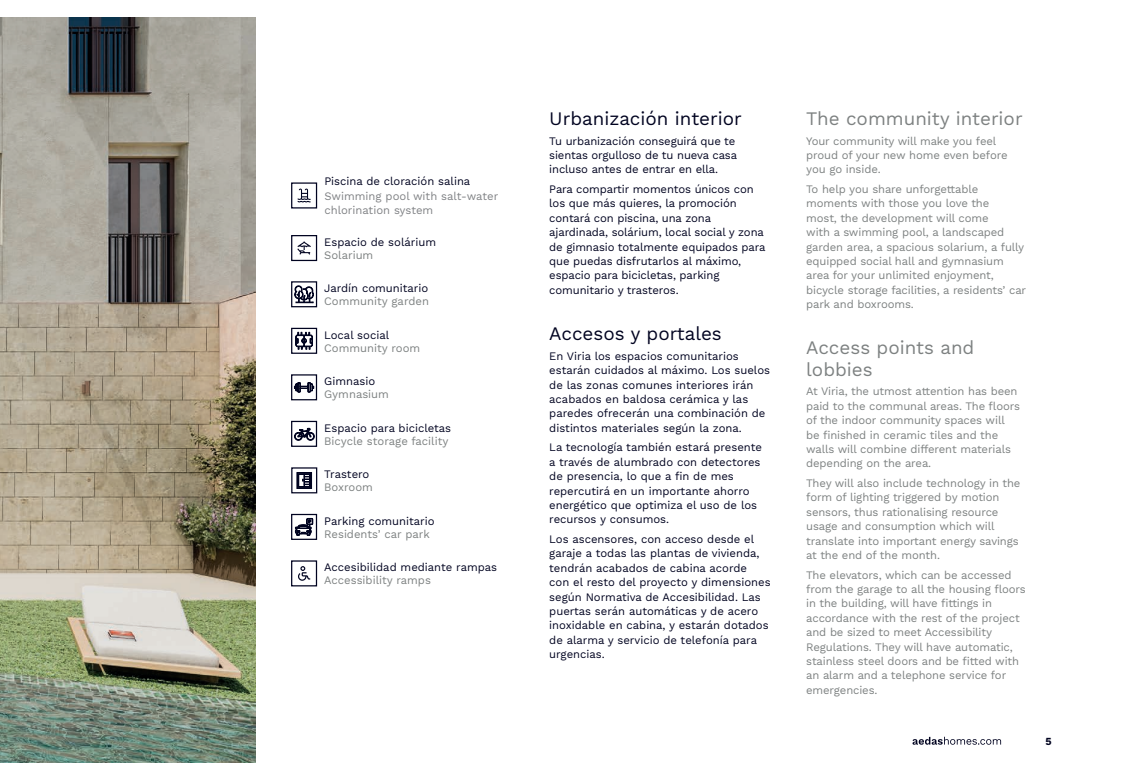
<style>
.page{position:relative;width:1134px;height:780px;background:#fff}
.page>*{position:absolute;margin:0;border:0;box-sizing:border-box;transform-origin:0 0}
.t1{font:18.75px/21.2px "Work Sans";color:#7d8181}
.t2{font:18.75px "Work Sans";color:#000320}
.t3{font:11.25px/14.4px "Work Sans";color:#000320}
.t4{font:11.25px/14.4px "Work Sans";letter-spacing:-.01em;color:#7d8181}
.t5{font:11.25px/14.4px "Work Sans";color:#808285}
.t6{font:700 10.62px "Work Sans";color:#000320}
</style>
<div class="page">
<svg style="left:912px;top:736px;width:89px;height:8px"></svg>
<img style="left:0;top:18px;width:256px;height:744px">
<div style="left:291px;top:235px;width:26px;height:26px;border:1px solid #000320"></div>
<svg style="left:297px;top:241px;width:14px;height:14px"></svg>
<div style="left:291px;top:182px;width:26px;height:26px;border:1px solid #000320"></div>
<svg style="left:298px;top:188px;width:13px;height:14px"></svg>
<div style="left:292px;top:282px;width:24px;height:25px;background:linear-gradient(to right,#fff,#fff)"></div>
<div style="left:291px;top:281px;width:26px;height:26px;border:1px solid #000320"></div>
<div style="left:291px;top:328px;width:26px;height:26px;border:1px solid #000320"></div>
<svg style="left:294px;top:285px;width:20px;height:18px"></svg>
<svg style="left:295px;top:332px;width:18px;height:17px"></svg>
<div style="left:291px;top:374px;width:26px;height:26px;border:1px solid #000320"></div>
<svg style="left:294px;top:382px;width:20px;height:11px"></svg>
<div style="left:291px;top:421px;width:26px;height:26px;border:1px solid #000320"></div>
<svg style="left:294px;top:428px;width:21px;height:12px"></svg>
<div style="left:291px;top:467px;width:26px;height:26px;border:1px solid #000320"></div>
<svg style="left:297px;top:472px;width:15px;height:17px"></svg>
<div style="left:291px;top:514px;width:26px;height:26px;border:1px solid #000320"></div>
<svg style="left:295px;top:518px;width:18px;height:17px"></svg>
<div style="left:291px;top:560px;width:26px;height:26px;border:1px solid #000320"></div>
<svg style="left:298px;top:566px;width:12px;height:14px"></svg>
<p class="t3" style="left:324px;top:175px;width:147px">Piscina de cloración salina</p>
<p class="t5" style="left:324px;top:189px;width:175px">Swimming pool with salt-water chlorination system</p>
<p class="t3" style="left:324px;top:236px;width:113px">Espacio de solárium</p>
<p class="t4" style="left:324px;top:249px;width:51px">Solarium</p>
<p class="t3" style="left:324px;top:282px;width:106px">Jardín comunitario</p>
<p class="t4" style="left:324px;top:294px;width:106px">Community garden</p>
<p class="t3" style="left:324px;top:328px;width:66px">Local social</p>
<p class="t4" style="left:324px;top:341px;width:98px">Community room</p>
<p class="t3" style="left:324px;top:375px;width:52px">Gimnasio</p>
<p class="t4" style="left:324px;top:387px;width:66px">Gymnasium</p>
<p class="t3" style="left:324px;top:421px;width:128px">Espacio para bicicletas</p>
<p class="t4" style="left:324px;top:434px;width:126px">Bicycle storage facility</p>
<p class="t3" style="left:324px;top:468px;width:47px">Trastero</p>
<p class="t4" style="left:324px;top:480px;width:50px">Boxroom</p>
<p class="t3" style="left:324px;top:514px;width:112px">Parking comunitario</p>
<p class="t4" style="left:324px;top:527px;width:107px">Residents’ car park</p>
<p class="t3" style="left:324px;top:561px;width:174px">Accesibilidad mediante rampas</p>
<p class="t4" style="left:324px;top:573px;width:108px">Accessibility ramps</p>
<h1 class="t2" style="left:549px;top:107px;width:194px">Urbanización interior</h1>
<p class="t3" style="left:549px;top:134px;width:189px">Tu urbanización conseguirá que te sientas orgulloso de tu nueva casa incluso antes de entrar en ella.</p>
<p class="t3" style="left:549px;top:182px;width:218px">Para compartir momentos únicos con los que más quieres, la promoción contará con piscina, una zona ajardinada, solárium, local social y zona de gimnasio totalmente equipados para que puedas disfrutarlos al máximo, espacio para bicicletas, parking comunitario y trasteros.</p>
<h1 class="t2" style="left:549px;top:322px;width:174px">Accesos y portales</h1>
<p class="t3" style="left:549px;top:349px;width:222px">En Viria los espacios comunitarios estarán cuidados al máximo. Los suelos de las zonas comunes interiores irán acabados en baldosa cerámica y las paredes ofrecerán una combinación de distintos materiales según la zona.</p>
<p class="t3" style="left:549px;top:441px;width:214px">La tecnología también estará presente a través de alumbrado con detectores de presencia, lo que a fin de mes repercutirá en un importante ahorro energético que optimiza el uso de los recursos y consumos.</p>
<p class="t3" style="left:549px;top:532px;width:223px">Los ascensores, con acceso desde el garaje a todas las plantas de vivienda, tendrán acabados de cabina acorde<br>con el resto del proyecto y dimensiones según Normativa de Accesibilidad. Las puertas serán automáticas y de acero inoxidable en cabina, y estarán dotados de alarma y servicio de telefonía para urgencias.</p>
<h1 class="t1" style="left:806px;top:109px;width:218px">The community interior</h1>
<p class="t4" style="left:806px;top:134px;width:203px">Your community will make you feel proud of your new home even before you go inside.</p>
<p class="t4" style="left:806px;top:182px;width:221px">To help you share unforgettable moments with those you love the<br>most, the development will come<br>with a swimming pool, a landscaped garden area, a spacious solarium, a fully equipped social hall and gymnasium area for your unlimited enjoyment, bicycle storage facilities, a residents’ car park and boxrooms.</p>
<h1 class="t1" style="left:806px;top:338px;width:170px">Access points and lobbies</h1>
<p class="t4" style="left:806px;top:385px;width:215px">At Viria, the utmost attention has been paid to the communal areas. The floors of the indoor community spaces will be finished in ceramic tiles and the walls will combine different materials depending on the area.</p>
<p class="t4" style="left:806px;top:476px;width:216px">They will also include technology in the form of lighting triggered by motion sensors, thus rationalising resource usage and consumption which will translate into important energy savings at the end of the month.</p>
<p class="t4" style="left:806px;top:568px;width:221px">The elevators, which can be accessed from the garage to all the housing floors in the building, will have fittings in accordance with the rest of the project and be sized to meet Accessibility Regulations. They will have automatic, stainless steel doors and be fitted with an alarm and a telephone service for emergencies.</p>
<p class="t6" style="left:1045px;top:734px;width:8px">5</p>
</div>
